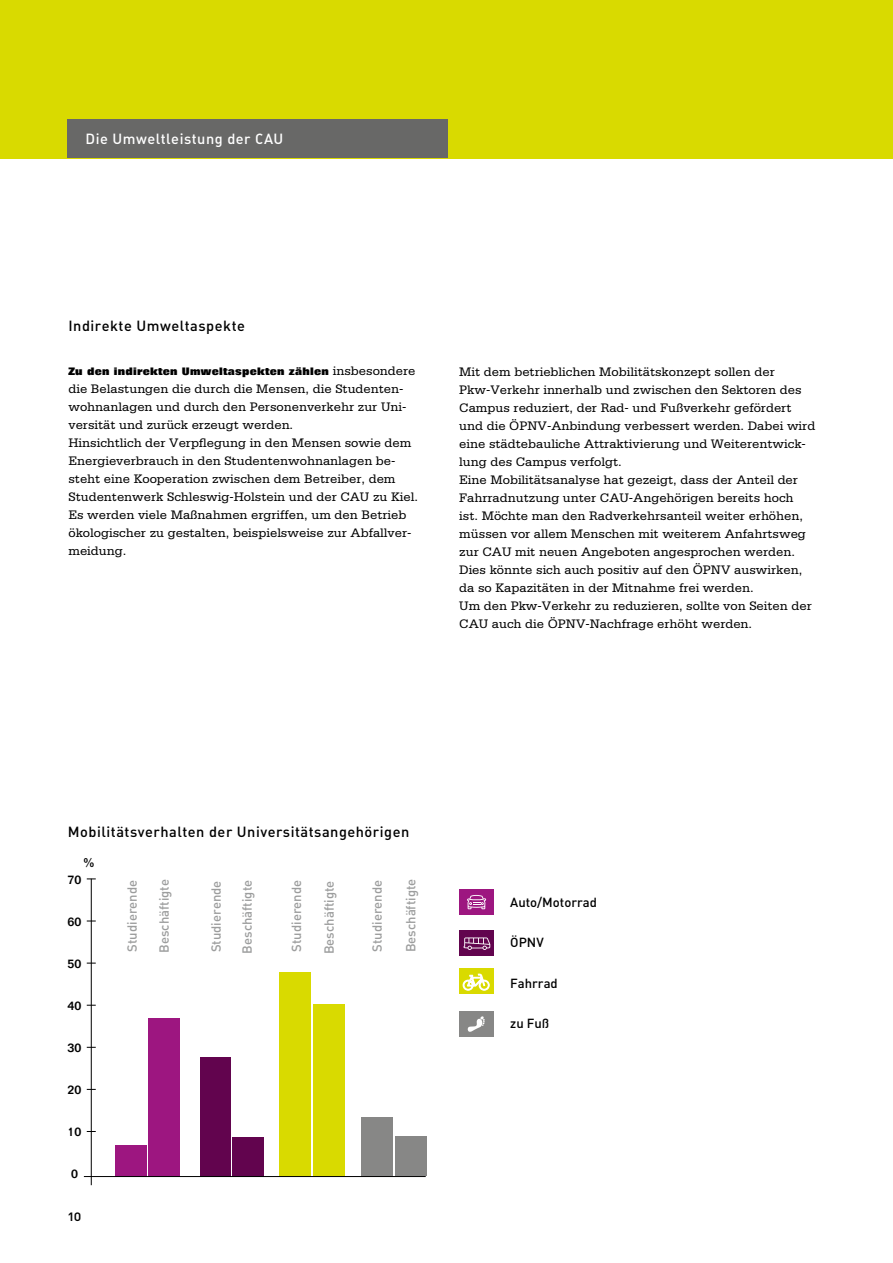
<style>
.page{position:relative;width:893px;height:1263px;background:#fff}
.page>*{position:absolute;margin:0;border:0;box-sizing:border-box;transform-origin:0 0}
.t1{font:14.55px "DIN Medium Alternate";letter-spacing:.035em;color:#000}
.t2{font:14.55px "DIN Medium Alternate";letter-spacing:.035em;color:#fff}
.t3{font:14.25px "DIN Medium Alternate";color:#000}
.t4{font:13.05px/18px "Serifa";color:#000}
.t5{font:13.05px "DIN Medium Alternate";color:#9c9d9d}
.t6{font:13.05px "DIN Medium Alternate";color:#000}
.t7{font:500 13.05px "Folio";color:#000}
.t8{font:500 12.45px "Folio";color:#000}
.t9{font:800 10.5px "Folio";letter-spacing:.025em;color:#000}
.s1{font-family:"Serifa";font-weight:400;font-size:13.05px}
</style>
<div class="page">
<div style="left:115px;top:1145px;width:32px;height:31px;background:#9d1680"></div>
<div style="left:200px;top:1057px;width:30px;height:119px;background:#62044e"></div>
<div style="left:279px;top:972px;width:32px;height:204px;background:#d9da00"></div>
<div style="left:361px;top:1117px;width:32px;height:59px;background:#878786"></div>
<div style="left:148px;top:1018px;width:32px;height:158px;background:#9d1680"></div>
<div style="left:232px;top:1137px;width:32px;height:39px;background:#62044e"></div>
<div style="left:313px;top:1004px;width:31px;height:173px;background:#d9da00"></div>
<div style="left:395px;top:1137px;width:31px;height:39px;background:#878786"></div>
<div style="left:0;top:0;width:446px;height:158px;background:#d9da00"></div>
<div style="left:446px;top:0;width:447px;height:158px;background:#d9da00"></div>
<div style="left:67px;top:119px;width:380px;height:39px;background:#686867"></div>
<hr style="left:84px;top:1176px;width:342px;height:1px;background:#000">
<hr style="left:91px;top:879px;width:1px;height:306px;background:#000">
<div style="left:459px;top:889px;width:34px;height:25px;background:#9d1680"></div>
<div style="left:459px;top:930px;width:34px;height:25px;background:#62044e"></div>
<div style="left:459px;top:968px;width:34px;height:26px;background:#d9da00"></div>
<div style="left:459px;top:1011px;width:34px;height:25px;background:#878786"></div>
<svg style="left:463px;top:973px;width:26px;height:17px"></svg>
<svg style="left:468px;top:1016px;width:17px;height:16px"></svg>
<svg style="left:467px;top:895px;width:19px;height:14px"></svg>
<svg style="left:463px;top:937px;width:27px;height:13px"></svg>
<p class="t2" style="left:86px;top:129px;width:199px">Die Umweltleistung der CAU</p>
<p class="t1" style="left:68px;top:316px;width:178px">Indirekte Umweltaspekte</p>
<p class="t9" style="left:68px;top:365px;width:349px">Zu den indirekten Umweltaspekten zählen <span class="s1">insbesondere</span></p>
<p class="t4" style="left:68px;top:380px;width:351px">die Belastungen die durch die Mensen, die Studenten&shy;wohnanlagen und durch den Personenverkehr zur Uni&shy;versität und zurück erzeugt werden.<br>Hinsichtlich der Verpflegung in den Mensen sowie dem Energieverbrauch in den Studentenwohnanlagen be&shy;steht eine Kooperation zwischen dem Betreiber, dem Studentenwerk Schleswig-Holstein und der CAU zu Kiel.<br>Es werden viele Maßnahmen ergriffen, um den Betrieb ökologischer zu gestalten, beispielsweise zur Abfallver&shy;meidung.</p>
<p class="t4" style="left:459px;top:363px;width:358px">Mit dem betrieblichen Mobilitätskonzept sollen der Pkw-Verkehr innerhalb und zwischen den Sektoren des Campus reduziert, der Rad- und Fußverkehr gefördert und die ÖPNV-Anbindung verbessert werden. Dabei wird eine städtebauliche Attraktivierung und Weiterentwick&shy;lung des Campus verfolgt.<br>Eine Mobilitätsanalyse hat gezeigt, dass der Anteil der Fahrradnutzung unter CAU-Angehörigen bereits hoch ist. Möchte man den Radverkehrsanteil weiter erhöhen, müssen vor allem Menschen mit weiterem Anfahrtsweg zur CAU mit neuen Angeboten angesprochen werden.<br>Dies könnte sich auch positiv auf den ÖPNV auswirken, da so Kapazitäten in der Mitnahme frei werden.<br>Um den Pkw-Verkehr zu reduzieren, sollte von Seiten der CAU auch die ÖPNV-Nachfrage erhöht werden.</p>
<p class="t1" style="left:68px;top:822px;width:343px">Mobilitätsverhalten der Universitätsangehörigen</p>
<p class="t7" style="left:83px;top:854px;width:13px">%</p>
<p class="t8" style="left:68px;top:872px;width:15px">70</p>
<p class="t8" style="left:68px;top:914px;width:15px">60</p>
<p class="t8" style="left:68px;top:956px;width:15px">50</p>
<p class="t8" style="left:68px;top:998px;width:15px">40</p>
<p class="t8" style="left:68px;top:1040px;width:15px">30</p>
<p class="t8" style="left:68px;top:1082px;width:15px">20</p>
<p class="t8" style="left:68px;top:1124px;width:15px">10</p>
<p class="t8" style="left:71px;top:1166px;width:8px">0</p>
<p class="t3" style="left:68px;top:1207px;width:15px">10</p>
<p class="t5" style="left:124px;top:952px;width:73px;rotate:-90deg">Studierende</p>
<p class="t5" style="left:156px;top:953px;width:75px;rotate:-90deg">Beschäftigte</p>
<p class="t5" style="left:208px;top:952px;width:73px;rotate:-90deg">Studierende</p>
<p class="t5" style="left:239px;top:954px;width:75px;rotate:-90deg">Beschäftigte</p>
<p class="t5" style="left:288px;top:952px;width:73px;rotate:-90deg">Studierende</p>
<p class="t5" style="left:321px;top:954px;width:75px;rotate:-90deg">Beschäftigte</p>
<p class="t5" style="left:369px;top:952px;width:73px;rotate:-90deg">Studierende</p>
<p class="t5" style="left:402px;top:952px;width:75px;rotate:-90deg">Beschäftigte</p>
<p class="t6" style="left:510px;top:893px;width:88px">Auto/Motorrad</p>
<p class="t6" style="left:510px;top:934px;width:35px">ÖPNV</p>
<p class="t6" style="left:510px;top:974px;width:49px">Fahrrad</p>
<p class="t6" style="left:510px;top:1015px;width:41px">zu Fuß</p>
</div>
